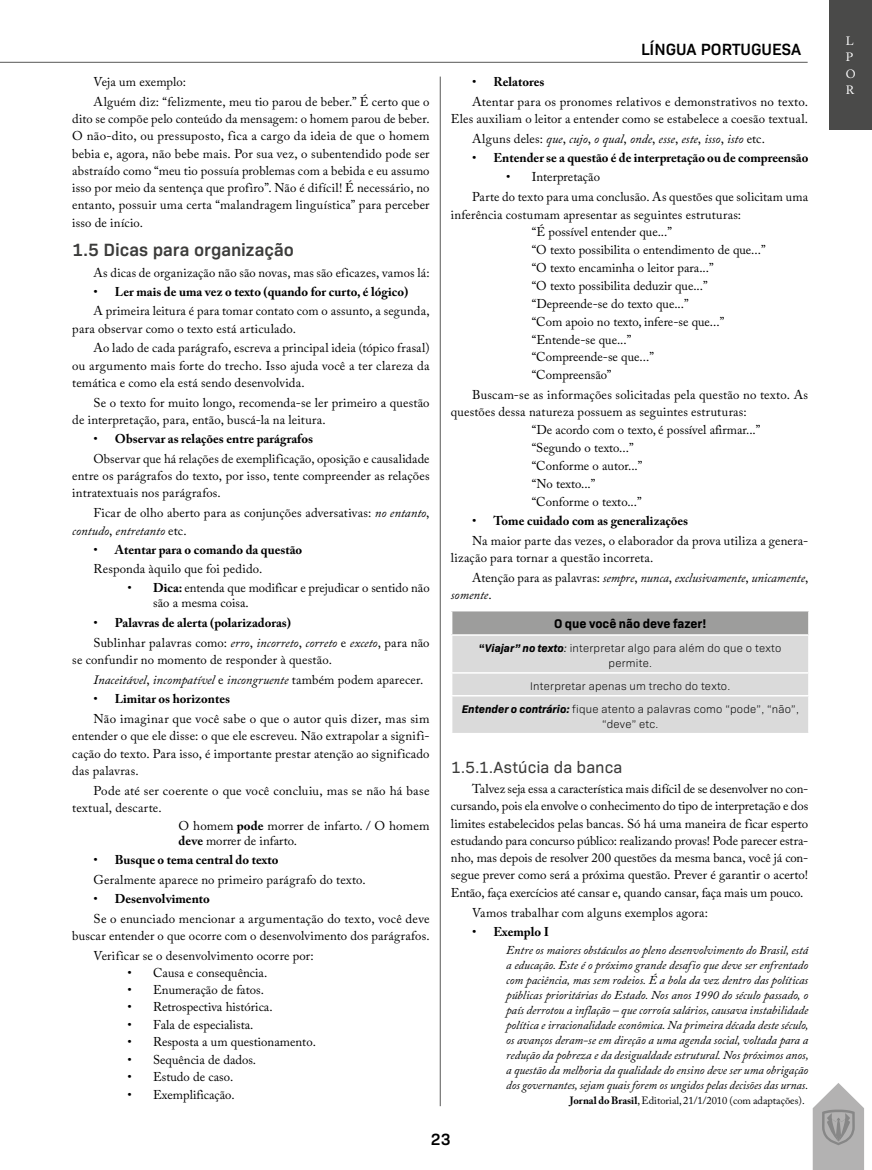
<style>
.page{position:relative;width:872px;height:1170px;background:#fff}
.page>*{position:absolute;margin:0;border:0;box-sizing:border-box;transform-origin:0 0}
.t1{font:600 18px "Bio Sans";color:#3c3c3b}
.t2{font:16.5px "Bio Sans";color:#3c3c3b}
.t3{font:600 16.5px "Bio Sans";color:#000}
.t4{font:12.75px/17.2px "Adobe Caslon Pro";letter-spacing:.01em;color:#000}
.t5{font:700 12.75px "Adobe Caslon Pro";color:#000}
.t6{font:700 12.75px "Bio Sans";color:#000}
.t7{font:italic 12.75px "Adobe Caslon Pro";color:#000}
.t8{font:italic 12px/15px "Adobe Caslon Pro";letter-spacing:-.005em;color:#000;text-align:justify}
.t9{font:12px/16.2px "Adobe Caslon Pro";color:#fff}
.t10{font:300 11.25px/15px "Bio Sans";letter-spacing:.02em;color:#000;text-align:center}
.t11{font:10.5px "Adobe Caslon Pro";color:#000}
.s1{font-weight:700}
.s2{font-style:italic}
.s3{font-weight:400}
.s4{font-style:normal}
.s5{font-weight:700;font-style:italic}
.s6{font-weight:400;font-style:italic}
</style>
<div class="page">
<hr style="left:440px;top:77px;width:1px;height:1029px;background:#575756">
<hr style="left:0;top:62px;width:807px;height:1px;background:#575756">
<div style="left:829px;top:0;width:43px;height:130px;background:#4a4a49"></div>
<svg style="left:812px;top:1083px;width:52px;height:86px"></svg>
<svg style="left:451px;top:611px;width:358px;height:122px"></svg>
<hr style="left:451px;top:634px;width:358px;height:1px;background:#fff">
<p class="t4" style="left:94px;top:72px;width:337px;line-height:19.8px">Veja um exemplo:<br>Alguém diz: “felizmente, meu tio parou de beber.” É certo que o</p>
<p class="t4" style="left:72px;top:110px;width:359px;text-align:justify">dito se compõe pelo conteúdo da mensagem: o homem parou de beber.<br>O não-dito, ou pressuposto, fica a cargo da ideia de que o homem bebia e, agora, não bebe mais. Por sua vez, o subentendido pode ser abstraído como “meu tio possuía problemas com a bebida e eu assumo isso por meio da sentença que profiro”. Não é difícil! É necessário, no entanto, possuir uma certa “malandragem linguística” para perceber isso de início.</p>
<h1 class="t1" style="left:72px;top:236px;width:223px">1.5 Dicas para organização</h1>
<p class="t4" style="left:94px;top:263px;width:337px">As dicas de organização não são novas, mas são eficazes, vamos lá:</p>
<p class="t4" style="left:94px;top:281px;width:337px;line-height:19.8px">• <span class="s1">Ler mais de uma vez o texto (quando for curto, é lógico)<br></span>A primeira leitura é para tomar contato com o assunto, a segunda,</p>
<p class="t4" style="left:94px;top:318px;width:337px;line-height:19.8px;text-indent:-21px">para observar como o texto está articulado.<br>Ao lado de cada parágrafo, escreva a principal ideia (tópico frasal)</p>
<p class="t4" style="left:72px;top:356px;width:359px">ou argumento mais forte do trecho. Isso ajuda você a ter clareza da temática e como ela está sendo desenvolvida.</p>
<p class="t4" style="left:72px;top:394px;width:359px;text-indent:21px">Se o texto for muito longo, recomenda-se ler primeiro a questão de interpretação, para, então, buscá-la na leitura.</p>
<p class="t4" style="left:94px;top:429px;width:337px;line-height:19.8px">• <span class="s1">Observar as relações entre parágrafos<br></span>Observar que há relações de exemplificação, oposição e causalidade</p>
<p class="t4" style="left:72px;top:467px;width:359px">entre os parágrafos do texto, por isso, tente compreender as relações intratextuais nos parágrafos.</p>
<p class="t4" style="left:72px;top:504px;width:359px;text-indent:21px">Ficar de olho aberto para as conjunções adversativas: <span class="s2">no entanto</span>, <span class="s2">contudo</span>, <span class="s2">entretanto</span> etc.</p>
<p class="t4" style="left:94px;top:539px;width:210px;line-height:19.8px">• <span class="s1">Atentar para o comando da questão<br></span>Responda àquilo que foi pedido.</p>
<p class="t4" style="left:153px;top:580px;width:278px;line-height:15.3px;text-indent:-26px">• <span class="s1">Dica:</span> entenda que modificar e prejudicar o sentido não são a mesma coisa.</p>
<p class="t4" style="left:94px;top:613px;width:337px;line-height:19.8px">• <span class="s1">Palavras de alerta (polarizadoras)<br></span>Sublinhar palavras como: <span class="s2">erro</span>, <span class="s2">incorreto</span>, <span class="s2">correto</span> e <span class="s2">exceto</span>, para não</p>
<p class="t4" style="left:94px;top:650px;width:331px;line-height:19.8px;text-indent:-21px">se confundir no momento de responder à questão.<br><span class="s2">Inaceitável</span>, <span class="s2">incompatível</span> e <span class="s2">incongruente</span> também podem aparecer.</p>
<p class="t4" style="left:94px;top:689px;width:337px;line-height:19.8px">• <span class="s1">Limitar os horizontes<br></span>Não imaginar que você sabe o que o autor quis dizer, mas sim</p>
<p class="t4" style="left:72px;top:727px;width:359px;text-align:justify">entender o que ele disse: o que ele escreveu. Não extrapolar a signifi&shy;cação do texto. Para isso, é importante prestar atenção ao significado das palavras.</p>
<p class="t4" style="left:94px;top:781px;width:337px">Pode até ser coerente o que você concluiu, mas se não há base</p>
<p class="t4" style="left:72px;top:798px;width:91px">textual, descarte.</p>
<p class="t4" style="left:179px;top:816px;width:252px">O homem <span class="s1">pode</span> morrer de infarto. / O homem</p>
<p class="t4" style="left:179px;top:832px;width:120px"><span class="s1">deve</span> morrer de infarto.</p>
<p class="t4" style="left:94px;top:849px;width:274px;line-height:19.8px">• <span class="s1">Busque o tema central do texto<br></span>Geralmente aparece no primeiro parágrafo do texto.</p>
<p class="t4" style="left:94px;top:888px;width:337px;line-height:19.8px">• <span class="s1">Desenvolvimento<br></span>Se o enunciado mencionar a argumentação do texto, você deve</p>
<p class="t4" style="left:94px;top:925px;width:337px;line-height:19.8px;text-indent:-21px">buscar entender o que ocorre com o desenvolvimento dos parágrafos.<br>Verificar se o desenvolvimento ocorre por:</p>
<p class="t4" style="left:128px;top:963px;width:141px">• Causa e consequência.</p>
<p class="t4" style="left:128px;top:980px;width:138px">• Enumeração de fatos.</p>
<p class="t4" style="left:128px;top:998px;width:146px">• Retrospectiva histórica.</p>
<p class="t4" style="left:128px;top:1015px;width:127px">• Fala de especialista.</p>
<p class="t4" style="left:128px;top:1033px;width:190px">• Resposta a um questionamento.</p>
<p class="t4" style="left:128px;top:1050px;width:130px">• Sequência de dados.</p>
<p class="t4" style="left:128px;top:1068px;width:107px">• Estudo de caso.</p>
<p class="t4" style="left:128px;top:1085px;width:109px">• Exemplificação.</p>
<p class="t3" style="left:641px;top:37px;width:162px">LÍNGUA PORTUGUESA</p>
<p class="t4" style="left:472px;top:72px;width:337px;line-height:19.8px">• <span class="s1">Relatores<br></span>Atentar para os pronomes relativos e demonstrativos no texto.</p>
<p class="t4" style="left:472px;top:109px;width:337px;line-height:19.8px;text-indent:-21px">Eles auxiliam o leitor a entender como se estabelece a coesão textual.<br>Alguns deles: <span class="s2">que</span>, <span class="s2">cujo</span>, <span class="s2">o qual</span>, <span class="s2">onde</span>, <span class="s2">esse</span>, <span class="s2">este</span>, <span class="s2">isso</span>, <span class="s2">isto</span> etc.</p>
<p class="t5" style="left:472px;top:150px;width:338px"><span class="s3">•</span> Entender se a questão é de interpretação ou de compreensão</p>
<p class="t4" style="left:472px;top:166px;width:337px;line-height:20.7px;text-indent:34px">• Interpretação<br>Parte do texto para uma conclusão. As questões que solicitam uma</p>
<p class="t4" style="left:531px;top:205px;width:235px;line-height:17.9px;text-indent:-81px">inferência costumam apresentar as seguintes estruturas:<br>“É possível entender que...”<br>“O texto possibilita o entendimento de que...” “O texto encaminha o leitor para...”<br>“O texto possibilita deduzir que...” “Depreende-se do texto que...”<br>“Com apoio no texto, infere-se que...” “Entende-se que...”<br>“Compreende-se que...”<br>“Compreensão”</p>
<p class="t4" style="left:472px;top:386px;width:337px">Buscam-se as informações solicitadas pela questão no texto. As</p>
<p class="t4" style="left:451px;top:403px;width:297px">questões dessa natureza possuem as seguintes estruturas:</p>
<p class="t4" style="left:531px;top:421px;width:230px">“De acordo com o texto, é possível afirmar...”</p>
<p class="t4" style="left:531px;top:439px;width:103px">“Segundo o texto...”</p>
<p class="t4" style="left:531px;top:457px;width:112px">“Conforme o autor...”</p>
<p class="t4" style="left:531px;top:475px;width:65px">“No texto...”</p>
<p class="t4" style="left:531px;top:492px;width:112px">“Conforme o texto...”</p>
<p class="t4" style="left:472px;top:510px;width:337px;line-height:19.8px">• <span class="s1">Tome cuidado com as generalizações<br></span>Na maior parte das vezes, o elaborador da prova utiliza a genera-</p>
<p class="t4" style="left:472px;top:547px;width:337px;line-height:19.8px;text-indent:-21px">lização para tornar a questão incorreta.<br>Atenção para as palavras: <span class="s2">sempre</span>, <span class="s2">nunca</span>, <span class="s2">exclusivamente</span>, <span class="s2">unicamente</span>,</p>
<p class="t7" style="left:451px;top:587px;width:42px">somente<span class="s4">.</span></p>
<p class="t6" style="left:554px;top:613px;width:154px">O que você não deve fazer!</p>
<p class="t10" style="left:479px;top:639px;width:303px"><span class="s1">“</span><span class="s5">Viajar” no texto</span><span class="s6">:</span> interpretar algo para além do que o texto permite.</p>
<p class="t10" style="left:461px;top:673px;width:339px;line-height:22.8px">Interpretar apenas um trecho do texto.<br><span class="s5">Entender o contrário:</span> fique atento a palavras como “pode”, “não”,</p>
<p class="t10" style="left:602px;top:715px;width:58px">“deve” etc.</p>
<p class="t2" style="left:451px;top:754px;width:173px">1.5.1.Astúcia da banca</p>
<p class="t4" style="left:451px;top:780px;width:359px;text-align:justify;text-indent:21px">Talvez seja essa a característica mais difícil de se desenvolver no con&shy;cursando, pois ela envolve o conhecimento do tipo de interpretação e dos limites estabelecidos pelas bancas. Só há uma maneira de ficar esperto estudando para concurso público: realizando provas! Pode parecer estra&shy;nho, mas depois de resolver 200 questões da mesma banca, você já con&shy;segue prever como será a próxima questão. Prever é garantir o acerto!<br>Então, faça exercícios até cansar e, quando cansar, faça mais um pouco.</p>
<p class="t4" style="left:472px;top:903px;width:237px">Vamos trabalhar com alguns exemplos agora:</p>
<p class="t5" style="left:472px;top:923px;width:78px"><span class="s3">•</span> Exemplo I</p>
<p class="t8" style="left:506px;top:942px;width:304px">Entre os maiores obstáculos ao pleno desenvolvimento do Brasil, está a educação. Este é o próximo grande desafio que deve ser enfrentado com paciência, mas sem rodeios. É a bola da vez dentro das políticas públicas prioritárias do Estado. Nos anos 1990 do século passado, o país derrotou a inflação ‒ que corroía salários, causava instabilidade política e irracionalidade econômica. Na primeira década deste século, os avanços deram-se em direção a uma agenda social, voltada para a redução da pobreza e da desigualdade estrutural. Nos próximos anos, a questão da melhoria da qualidade do ensino deve ser uma obrigação dos governantes, sejam quais forem os ungidos pelas decisões das urnas.</p>
<p class="t11" style="left:569px;top:1093px;width:236px"><span class="s1">Jornal do Brasil</span>, Editorial, 21/1/2010 (com adaptações).</p>
<p class="t3" style="left:431px;top:1126px;width:21px">23</p>
<p class="t9" style="left:845px;top:33px;width:11px">L<br>P<br>O<br>R</p>
</div>
